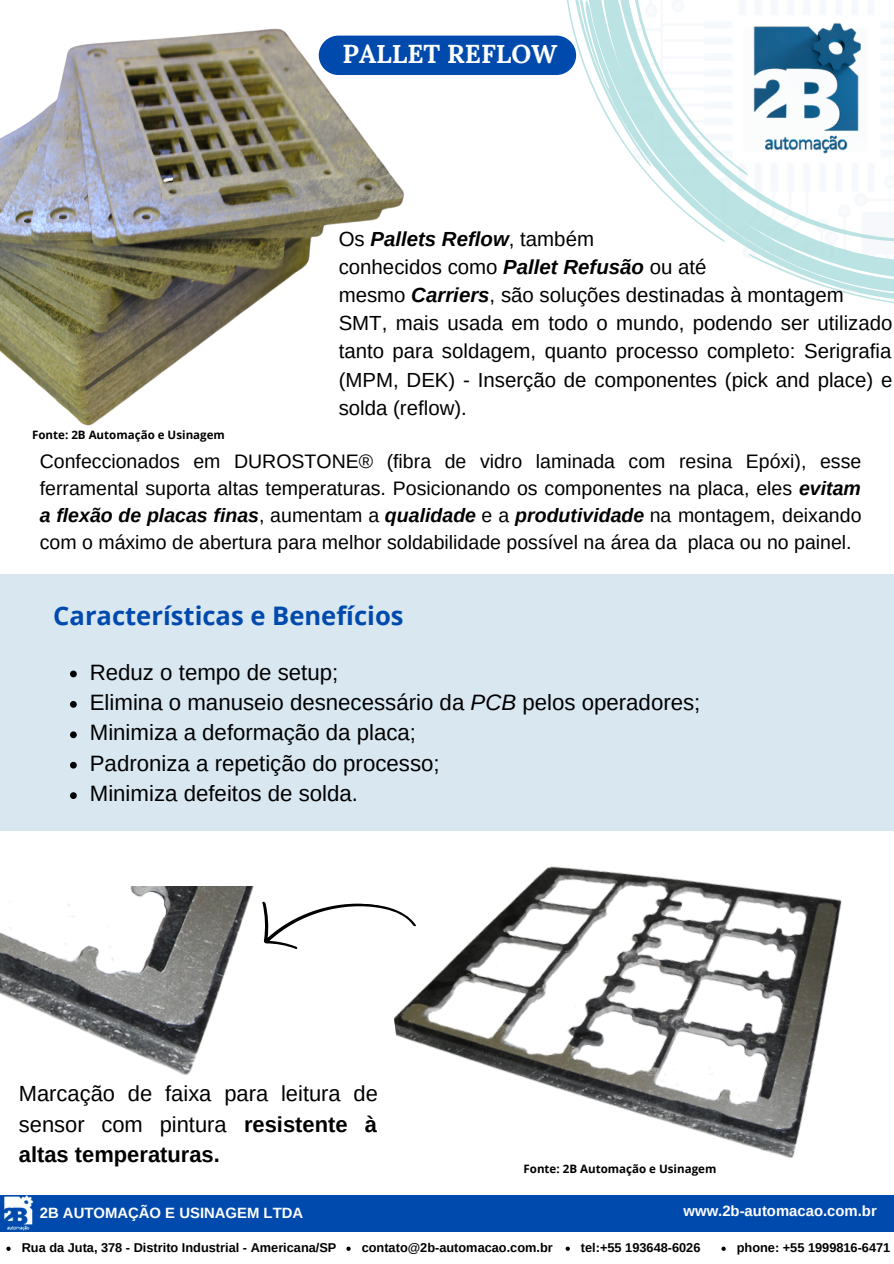
<style>
.page{position:relative;width:894px;height:1264px;background:#fff}
.page>*{position:absolute;margin:0;border:0;box-sizing:border-box;transform-origin:0 0}
.t1{font:700 25.8px "Lora";color:#fff}
.t2{font:700 25.5px "Open Sans";color:#004aad}
.t3{font:22.2px "Arimo";color:#000}
.t4{font:21.9px/30.5px "Arimo";color:#000;text-align:justify}
.t5{font:20.4px/28.2px "Arimo";color:#000;text-align:justify}
.t6{font:italic 700 20.4px "Arimo";color:#000}
.t7{font:19.5px/27px "Arimo";color:#000;text-align:justify}
.t8{font:700 14.85px "Arimo";color:#fff}
.t9{font:700 12.75px "Arimo";color:#000}
.t10{font:700 11.55px "Open Sans";color:#000}
.s1{font-weight:400;font-style:normal}
.s2{font-weight:700;font-style:italic}
.s3{font-style:italic}
.s4{font-weight:700}
</style>
<div class="page">
<div style="left:0;top:1194px;width:893px;height:37px;background:#004aad"></div>
<img style="left:4px;top:1195px;width:30px;height:35px">
<svg style="left:567px;top:0;width:326px;height:303px"></svg>
<svg style="left:520px;top:36px;width:56px;height:39px;background:#1256b2"></svg>
<div style="left:0;top:574px;width:893px;height:256px;background:#d8e7f0"></div>
<img style="left:377px;top:830px;width:505px;height:365px">
<img style="left:715px;top:1px;width:177px;height:177px">
<img style="left:0;top:28px;width:520px;height:398px">
<svg style="left:339px;top:894px;width:79px;height:65px"></svg>
<svg style="left:6px;top:1246px;width:5px;height:4px"></svg>
<svg style="left:346px;top:1246px;width:4px;height:4px"></svg>
<svg style="left:565px;top:1246px;width:4px;height:4px"></svg>
<svg style="left:721px;top:1246px;width:4px;height:4px"></svg>
<svg style="left:70px;top:670px;width:7px;height:7px"></svg>
<svg style="left:70px;top:701px;width:7px;height:6px"></svg>
<svg style="left:70px;top:731px;width:7px;height:7px"></svg>
<svg style="left:70px;top:761px;width:7px;height:7px"></svg>
<svg style="left:70px;top:792px;width:7px;height:7px"></svg>
<img style="left:0;top:886px;width:339px;height:189px">
<p class="t1" style="left:342px;top:37px;width:216px">PALLET REFLOW</p>
<p class="t10" style="left:32px;top:426px;width:194px">Fonte: 2B Automação e Usinagem</p>
<p class="t6" style="left:338px;top:227px;width:257px"><span class="s1">Os</span> Pallets Reflow<span class="s1">, também</span></p>
<p class="t5" style="left:338px;top:253px;width:369px">conhecidos como <span class="s2">Pallet Refusão</span> ou até</p>
<p class="t5" style="left:338px;top:281px;width:506px">mesmo <span class="s2">Carriers</span>, são soluções destinadas à montagem</p>
<p class="t5" style="left:338px;top:309px;width:555px">SMT, mais usada em todo o mundo, podendo ser utilizado tanto para soldagem, quanto processo completo: Serigrafia (MPM, DEK) - Inserção de componentes (pick and place) e solda (reflow).</p>
<p class="t7" style="left:40px;top:447px;width:823px">Confeccionados em DUROSTONE® (fibra de vidro laminada com resina Epóxi), esse ferramental suporta altas temperaturas. Posicionando os componentes na placa, eles <span class="s2">evitam a flexão de placas finas</span>, aumentam a <span class="s2">qualidade</span> e a <span class="s2">produtividade</span> na montagem, deixando com o máximo de abertura para melhor soldabilidade possível na área da placa ou no painel.</p>
<p class="t2" style="left:53px;top:597px;width:352px">Características e Benefícios</p>
<p class="t3" style="left:90px;top:659px;width:250px">Reduz o tempo de setup;</p>
<p class="t3" style="left:90px;top:690px;width:612px">Elimina o manuseio desnecessário da <span class="s3">PCB</span> pelos operadores;</p>
<p class="t3" style="left:90px;top:720px;width:328px">Minimiza a deformação da placa;</p>
<p class="t3" style="left:90px;top:750px;width:351px">Padroniza a repetição do processo;</p>
<p class="t3" style="left:90px;top:781px;width:269px">Minimiza defeitos de solda.</p>
<p class="t4" style="left:19px;top:1078px;width:360px">Marcação de faixa para leitura de sensor com pintura <span class="s4">resistente à altas temperaturas.</span></p>
<p class="t8" style="left:40px;top:1204px;width:265px">2B AUTOMAÇÃO E USINAGEM LTDA</p>
<p class="t10" style="left:523px;top:1160px;width:194px">Fonte: 2B Automação e Usinagem</p>
<p class="t8" style="left:683px;top:1202px;width:195px">www.2b-automacao.com.br</p>
<p class="t9" style="left:22px;top:1240px;width:316px">Rua da Juta, 378 - Distrito Industrial - Americana/SP</p>
<p class="t9" style="left:361px;top:1240px;width:192px">contato@2b-automacao.com.br</p>
<p class="t9" style="left:580px;top:1240px;width:121px">tel:+55 193648-6026</p>
<p class="t9" style="left:736px;top:1240px;width:155px">phone: +55 1999816-6471</p>
</div>
